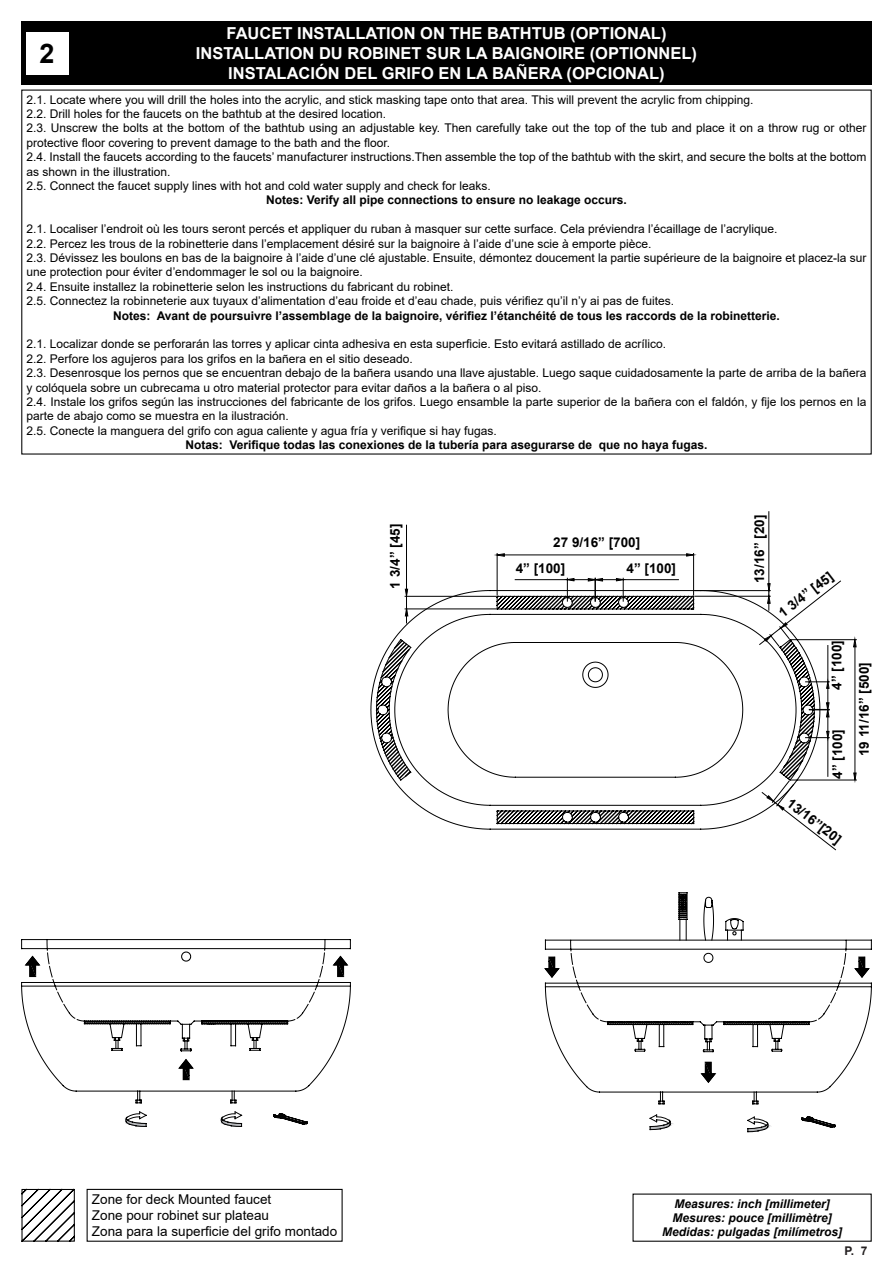
<style>
.page{position:relative;width:893px;height:1263px;background:#fff}
.page>*{position:absolute;margin:0;border:0;box-sizing:border-box;transform-origin:0 0}
.t1{font:700 27px "Arial";color:#000}
.t2{font:700 16.5px "Arial";color:#fff}
.t3{font:700 13.5px "Arial";color:#000}
.t4{font:13.5px "Arial";color:#000}
.t5{font:12px/14.4px "Arial";color:#000}
.t6{font:700 12px "Arial";color:#000}
.t7{font:italic 700 12px "Arial";color:#000}
.t8{font:700 12px "Arial";color:#231f20}
</style>
<div class="page">
<div style="left:21px;top:21px;width:851px;height:64px;background:#000"></div>
<div style="left:26px;top:32px;width:42px;height:42px;background:#fff"></div>
<svg style="left:21px;top:1188px;width:54px;height:54px"></svg>
<div style="left:87px;top:1189px;width:256px;height:53px;border:1px solid #000"></div>
<svg style="left:220px;top:1111px;width:23px;height:16px"></svg>
<svg style="left:273px;top:1113px;width:35px;height:12px"></svg>
<svg style="left:125px;top:1111px;width:22px;height:16px"></svg>
<svg style="left:21px;top:939px;width:330px;height:164px"></svg>
<svg style="left:176px;top:951px;width:59px;height:150px"></svg>
<svg style="left:649px;top:1114px;width:25px;height:16px"></svg>
<svg style="left:801px;top:1116px;width:35px;height:12px"></svg>
<svg style="left:747px;top:1116px;width:25px;height:16px"></svg>
<svg style="left:545px;top:939px;width:327px;height:165px"></svg>
<svg style="left:678px;top:892px;width:77px;height:210px"></svg>
<svg style="left:406px;top:511px;width:451px;height:339px"></svg>
<svg style="left:393px;top:553px;width:422px;height:228px"></svg>
<svg style="left:376px;top:639px;width:319px;height:185px"></svg>
<p class="t2" style="left:226px;top:22px;width:441px">FAUCET INSTALLATION ON THE BATHTUB (OPTIONAL)</p>
<p class="t2" style="left:196px;top:42px;width:503px">INSTALLATION DU ROBINET SUR LA BAIGNOIRE (OPTIONNEL)</p>
<p class="t2" style="left:228px;top:62px;width:438px">INSTALACIÓN DEL GRIFO EN LA BAÑERA (OPCIONAL)</p>
<p class="t5" style="left:27px;top:92px;width:728px">2.1. Locate where you will drill the holes into the acrylic, and stick masking tape onto that area. This will prevent the acrylic from chipping.</p>
<p class="t5" style="left:27px;top:107px;width:361px">2.2. Drill holes for the faucets on the bathtub at the desired location.</p>
<p class="t5" style="left:27px;top:121px;width:841px">2.3. Unscrew the bolts at the bottom of the bathtub using an adjustable key. Then carefully take out the top of the tub and place it on a throw rug or other protective floor covering to prevent damage to the bath and the floor.</p>
<p class="t5" style="left:27px;top:150px;width:841px">2.4. Install the faucets according to the faucets’ manufacturer instructions.Then assemble the top of the bathtub with the skirt, and secure the bolts at the bottom as shown in the illustration.</p>
<p class="t5" style="left:27px;top:179px;width:466px">2.5. Connect the faucet supply lines with hot and cold water supply and check for leaks.</p>
<p class="t6" style="left:266px;top:192px;width:362px">Notes: Verify all pipe connections to ensure no leakage occurs.</p>
<p class="t5" style="left:27px;top:222px;width:752px">2.1. Localiser l’endroit où les tours seront percés et appliquer du ruban à masquer sur cette surface. Cela préviendra l’écaillage de l’acrylique.</p>
<p class="t5" style="left:27px;top:236px;width:626px">2.2. Percez les trous de la robinetterie dans l’emplacement désiré sur la baignoire à l’aide d’une scie à emporte pièce.</p>
<p class="t5" style="left:27px;top:251px;width:841px">2.3. Dévissez les boulons en bas de la baignoire à l’aide d’une clé ajustable. Ensuite, démontez doucement la partie supérieure de la baignoire et placez-la sur une protection pour éviter d’endommager le sol ou la baignoire.</p>
<p class="t5" style="left:27px;top:279px;width:428px">2.4. Ensuite installez la robinetterie selon les instructions du fabricant du robinet.</p>
<p class="t5" style="left:27px;top:294px;width:649px">2.5. Connectez la robinneterie aux tuyaux d’alimentation d’eau froide et d’eau chade, puis vérifiez qu’il n’y ai pas de fuites.</p>
<p class="t6" style="left:113px;top:307px;width:668px">Notes: Avant de poursuivre l’assemblage de la baignoire, vérifiez l’étanchéité de tous les raccords de la robinetterie.</p>
<p class="t5" style="left:27px;top:337px;width:641px">2.1. Localizar donde se perforarán las torres y aplicar cinta adhesiva en esta superficie. Esto evitará astillado de acrílico.</p>
<p class="t5" style="left:27px;top:351px;width:388px">2.2. Perfore los agujeros para los grifos en la bañera en el sitio deseado.</p>
<p class="t5" style="left:27px;top:366px;width:841px">2.3. Desenrosque los pernos que se encuentran debajo de la bañera usando una llave ajustable. Luego saque cuidadosamente la parte de arriba de la bañera y colóquela sobre un cubrecama u otro material protector para evitar daños a la bañera o al piso.</p>
<p class="t5" style="left:27px;top:395px;width:841px">2.4. Instale los grifos según las instrucciones del fabricante de los grifos. Luego ensamble la parte superior de la bañera con el faldón, y fije los pernos en la parte de abajo como se muestra en la ilustración.</p>
<p class="t5" style="left:27px;top:423px;width:472px">2.5. Conecte la manguera del grifo con agua caliente y agua fría y verifique si hay fugas.</p>
<p class="t6" style="left:185px;top:437px;width:524px">Notas: Verifique todas las conexiones de la tubería para asegurarse de que no haya fugas.</p>
<p class="t1" style="left:40px;top:34px;width:17px">2</p>
<p class="t3" style="left:385px;top:588px;width:66px;rotate:-90deg">1 3/4” [45]</p>
<p class="t3" style="left:553px;top:533px;width:89px">27 9/16” [700]</p>
<p class="t3" style="left:627px;top:559px;width:51px">4” [100]</p>
<p class="t3" style="left:516px;top:559px;width:51px">4” [100]</p>
<p class="t3" style="left:750px;top:583px;width:70px;rotate:-90deg">13/16” [20]</p>
<p class="t3" style="left:774px;top:606px;width:66px;rotate:-38deg">1 3/4” [45]</p>
<p class="t3" style="left:827px;top:690px;width:51px;rotate:-90deg">4” [100]</p>
<p class="t3" style="left:828px;top:779px;width:51px;rotate:-90deg">4” [100]</p>
<p class="t3" style="left:795px;top:793px;width:66px;rotate:38deg">13/16”[20]</p>
<p class="t3" style="left:854px;top:756px;width:95px;rotate:-90deg">19 11/16” [500]</p>
<p class="t4" style="left:92px;top:1190px;width:181px">Zone for deck Mounted faucet</p>
<p class="t4" style="left:92px;top:1206px;width:179px">Zone pour robinet sur plateau</p>
<p class="t4" style="left:92px;top:1222px;width:247px">Zona para la superficie del grifo montado</p>
<p class="t7" style="left:674px;top:1195px;width:157px">Measures: inch [millimeter]</p>
<p class="t7" style="left:672px;top:1210px;width:161px">Mesures: pouce [millimètre]</p>
<p class="t7" style="left:662px;top:1224px;width:182px">Medidas: pulgadas [milímetros]</p>
<p class="t8" style="left:844px;top:1242px;width:25px">P. 7</p>
</div>
